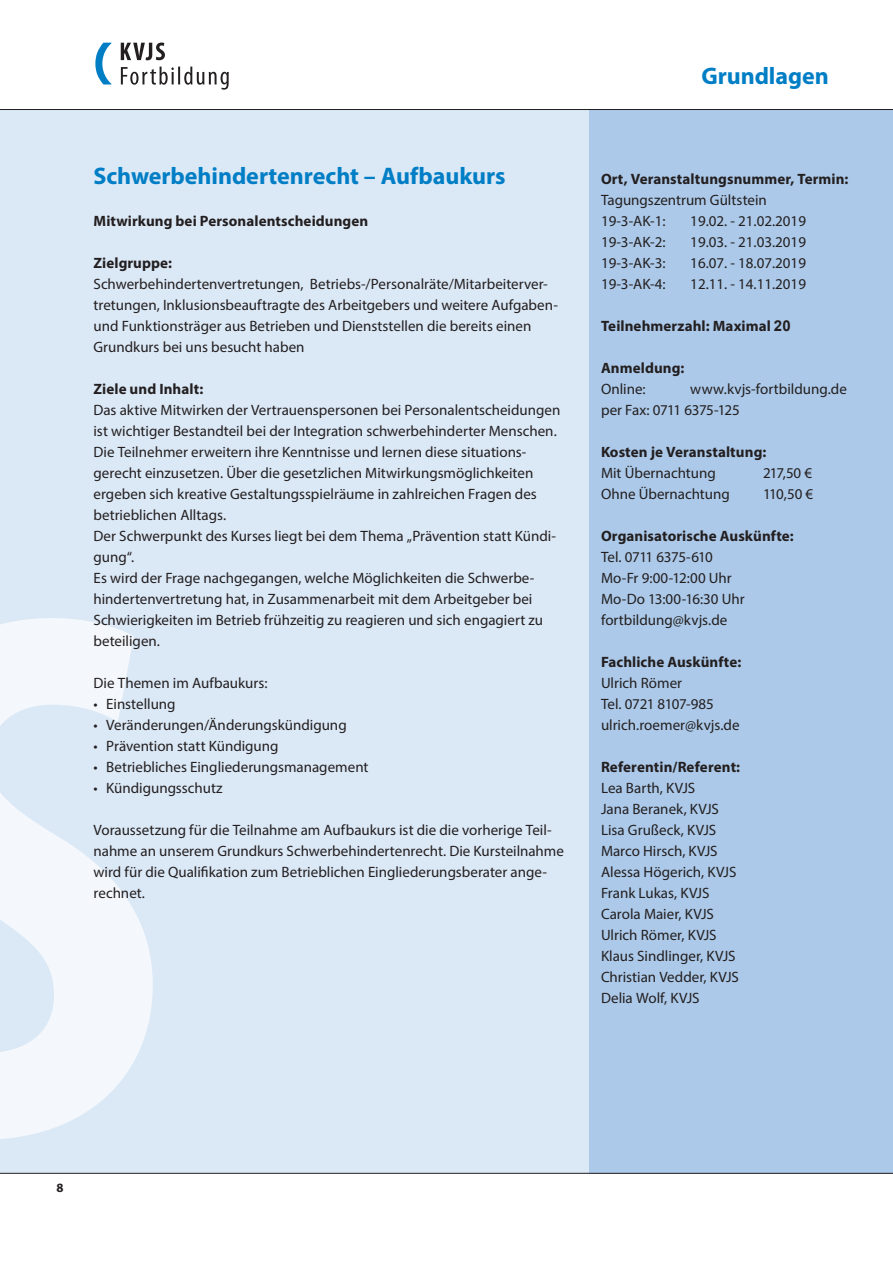
<style>
.page{position:relative;width:893px;height:1263px;background:#fff}
.page>*{position:absolute;margin:0;border:0;box-sizing:border-box;transform-origin:0 0}
.SemTitel{font:700 24px "Myriad Pro";letter-spacing:-.005em;color:#007ec5}
.SemStandard{font:15px/21px "Myriad Pro";color:#231f20}
.SemÜberschrift{font:700 15px "Myriad Pro";letter-spacing:.005em;color:#231f20}
.SemÜberschriftOrt{font:700 15px "Myriad Pro";letter-spacing:.005em;color:#231f20}
.SemStandard-2{font:15px "Myriad Pro";letter-spacing:-.03em;color:#231f20}
.t1{font:700 12.75px "Myriad Pro";color:#231f20}
.s1{font-family:"Arial"}
</style>
<div class="page">
<div style="left:0;top:109px;width:893px;height:1064px;background:#dbe8f6"></div>
<div style="left:589px;top:109px;width:304px;height:1065px;background:#acc9e9"></div>
<svg style="left:0;top:618px;width:153px;height:521px;fill:#f4f8fc"></svg>
<hr style="left:0;top:109px;width:893px;height:1px;background:#231f20">
<hr style="left:0;top:1173px;width:893px;height:1px;background:#231f20">
<svg style="left:121px;top:43px;width:44px;height:17px"></svg>
<svg style="left:121px;top:67px;width:108px;height:23px"></svg>
<svg style="left:95px;top:43px;width:16px;height:41px"></svg>
<h1 class="SemTitel" style="left:94px;top:160px;width:414px">Schwerbehindertenrecht – Aufbaukurs</h1>
<h2 class="SemÜberschrift" style="left:94px;top:211px;width:276px">Mitwirkung bei Personalentscheidungen</h2>
<h2 class="SemÜberschrift" style="left:94px;top:253px;width:80px">Zielgruppe:</h2>
<p class="SemStandard" style="left:94px;top:273px;width:466px">Schwerbehindertenvertretungen, Betriebs-/Personalräte/Mitarbeiterver&shy;tretungen, Inklusionsbeauftragte des Arbeitgebers und weitere Aufgaben&shy;und Funktionsträger aus Betrieben und Dienststellen die bereits einen Grundkurs bei uns besucht haben</p>
<h2 class="SemÜberschrift" style="left:94px;top:379px;width:111px">Ziele und Inhalt:</h2>
<p class="SemStandard" style="left:94px;top:399px;width:468px">Das aktive Mitwirken der Vertrauenspersonen bei Personalentscheidungen ist wichtiger Bestandteil bei der Integration schwerbehinderter Menschen.</p>
<p class="SemStandard" style="left:94px;top:441px;width:445px">Die Teilnehmer erweitern ihre Kenntnisse und lernen diese situations&shy;gerecht einzusetzen. Über die gesetzlichen Mitwirkungsmöglichkeiten ergeben sich kreative Gestaltungsspielräume in zahlreichen Fragen des betrieblichen Alltags.</p>
<p class="SemStandard" style="left:94px;top:525px;width:464px">Der Schwerpunkt des Kurses liegt bei dem Thema „Prävention statt Kündi&shy;gung“.</p>
<p class="SemStandard" style="left:94px;top:567px;width:451px">Es wird der Frage nachgegangen, welche Möglichkeiten die Schwerbe&shy;hindertenvertretung hat, in Zusammenarbeit mit dem Arbeitgeber bei Schwierigkeiten im Betrieb frühzeitig zu reagieren und sich engagiert zu beteiligen.</p>
<p class="SemStandard" style="left:94px;top:672px;width:175px">Die Themen im Aufbaukurs:</p>
<p class="SemStandard" style="left:94px;top:693px;width:84px">• Einstellung</p>
<p class="SemStandard" style="left:94px;top:714px;width:255px">• Veränderungen/Änderungskündigung</p>
<p class="SemStandard" style="left:94px;top:735px;width:187px">• Prävention statt Kündigung</p>
<p class="SemStandard" style="left:94px;top:756px;width:276px">• Betriebliches Eingliederungsmanagement</p>
<p class="SemStandard" style="left:94px;top:777px;width:131px">• Kündigungsschutz</p>
<p class="SemStandard" style="left:94px;top:819px;width:472px">Voraussetzung für die Teilnahme am Aufbaukurs ist die die vorherige Teil&shy;nahme an unserem Grundkurs Schwerbehindertenrecht. Die Kursteilnahme wird für die Qualifikation zum Betrieblichen Eingliederungsberater ange&shy;rechnet.</p>
<h1 class="SemTitel" style="left:701px;top:60px;width:129px">Grundlagen</h1>
<p class="SemÜberschriftOrt" style="left:601px;top:169px;width:249px">Ort, Veranstaltungsnummer, Termin:</p>
<p class="SemStandard" style="left:601px;top:189px;width:167px">Tagungszentrum Gültstein<br>19-3-AK-1:</p>
<p class="SemStandard" style="left:690px;top:210px;width:117px">19.02. - 21.02.2019</p>
<p class="SemStandard" style="left:601px;top:231px;width:66px">19-3-AK-2:</p>
<p class="SemStandard" style="left:690px;top:231px;width:117px">19.03. - 21.03.2019</p>
<p class="SemStandard" style="left:601px;top:252px;width:66px">19-3-AK-3:</p>
<p class="SemStandard" style="left:690px;top:252px;width:117px">16.07. - 18.07.2019</p>
<p class="SemStandard" style="left:601px;top:273px;width:66px">19-3-AK-4:</p>
<p class="SemStandard" style="left:690px;top:273px;width:117px">12.11. - 14.11.2019</p>
<h2 class="SemÜberschrift" style="left:601px;top:316px;width:191px">Teilnehmerzahl: Maximal <span class="s1">20</span></h2>
<h2 class="SemÜberschrift" style="left:601px;top:358px;width:85px">Anmeldung:</h2>
<p class="SemStandard" style="left:601px;top:378px;width:46px">Online:</p>
<p class="SemStandard" style="left:690px;top:378px;width:158px">www.kvjs-fortbildung.de</p>
<p class="SemStandard-2" style="left:601px;top:401px;width:140px">per Fax: 0711 6375-125</p>
<h2 class="SemÜberschrift" style="left:601px;top:442px;width:167px">Kosten je Veranstaltung:</h2>
<p class="SemStandard" style="left:601px;top:462px;width:116px">Mit Übernachtung</p>
<p class="SemStandard" style="left:763px;top:462px;width:51px">217,50 €</p>
<p class="SemStandard" style="left:601px;top:483px;width:130px">Ohne Übernachtung</p>
<p class="SemStandard" style="left:763px;top:483px;width:52px">110,50 €</p>
<h2 class="SemÜberschrift" style="left:601px;top:526px;width:194px">Organisatorische Auskünfte:</h2>
<p class="SemStandard" style="left:601px;top:546px;width:145px">Tel. 0711 6375-610<br>Mo-Fr 9:00-12:00 Uhr<br>Mo-Do 13:00-16:30 Uhr</p>
<p class="SemStandard" style="left:601px;top:609px;width:128px">fortbildung@kvjs.de</p>
<h2 class="SemÜberschrift" style="left:601px;top:652px;width:142px">Fachliche Auskünfte:</h2>
<p class="SemStandard" style="left:601px;top:672px;width:140px">Ulrich Römer<br>Tel. 0721 8107-985 ulrich.roemer@kvjs.de</p>
<h2 class="SemÜberschrift" style="left:601px;top:757px;width:141px">Referentin/Referent:</h2>
<p class="SemStandard" style="left:601px;top:777px;width:96px">Lea Barth, KVJS</p>
<p class="SemStandard" style="left:601px;top:798px;width:119px">Jana Beranek, KVJS</p>
<p class="SemStandard" style="left:601px;top:819px;width:117px">Lisa Grußeck, KVJS</p>
<p class="SemStandard" style="left:601px;top:840px;width:118px">Marco Hirsch, KVJS</p>
<p class="SemStandard" style="left:601px;top:861px;width:137px">Alessa Högerich, KVJS</p>
<p class="SemStandard" style="left:601px;top:882px;width:110px">Frank Lukas, KVJS</p>
<p class="SemStandard" style="left:601px;top:903px;width:114px">Carola Maier, KVJS</p>
<p class="SemStandard" style="left:601px;top:924px;width:117px">Ulrich Römer, KVJS</p>
<p class="SemStandard" style="left:601px;top:945px;width:136px">Klaus Sindlinger, KVJS</p>
<p class="SemStandard" style="left:601px;top:966px;width:139px">Christian Vedder, KVJS</p>
<p class="SemStandard" style="left:601px;top:987px;width:100px">Delia Wolf, KVJS</p>
<p class="t1" style="left:56px;top:1179px;width:9px">8</p>
</div>
